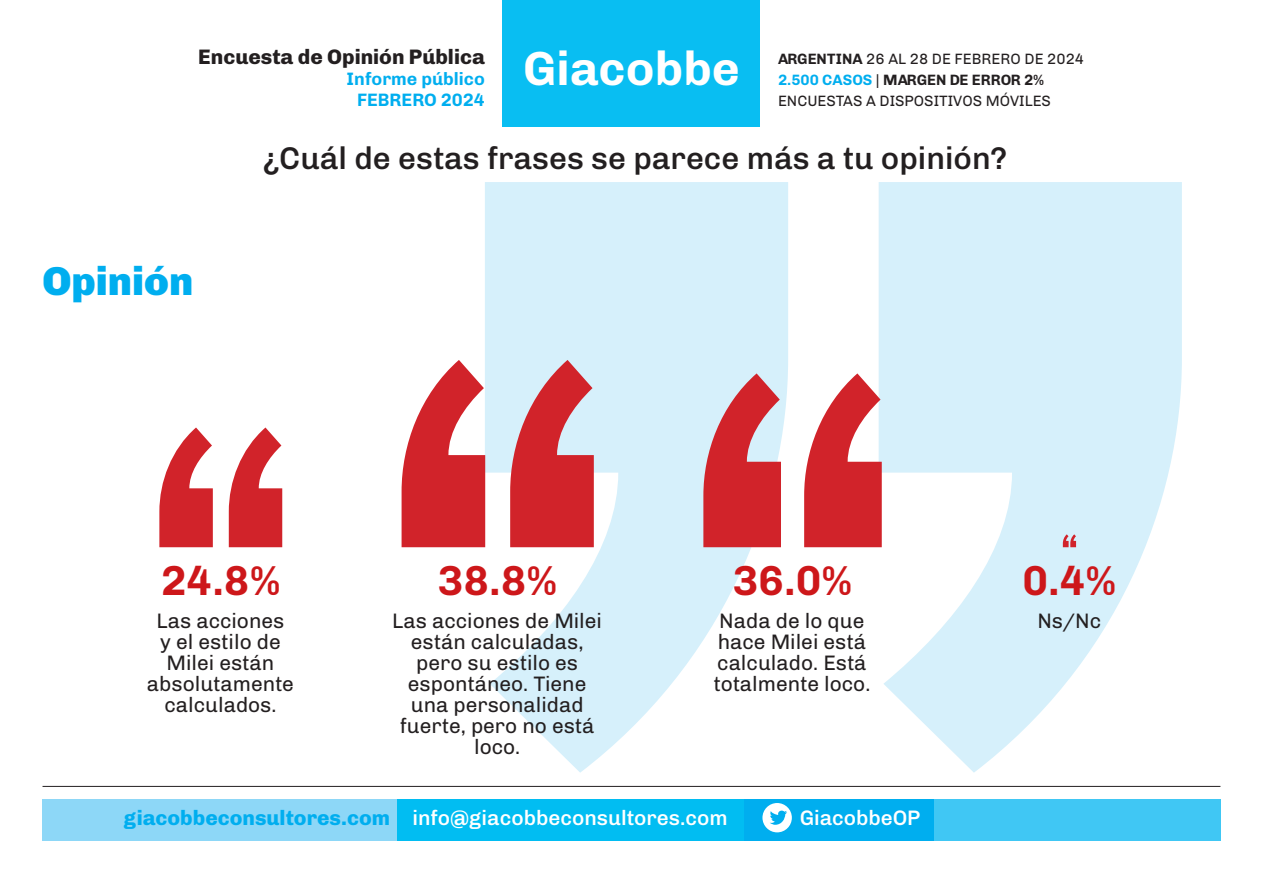
<style>
.page{position:relative;width:1263px;height:893px;background:#fff}
.page>*{position:absolute;margin:0;border:0;box-sizing:border-box;transform-origin:0 0}
.t1{font:700 48px "Chivo";color:#fff}
.t2{font:700 42px "Chivo";color:#cd171a}
.t3{font:900 40.5px "Chivo";color:#00aeef}
.t4{font:500 31.5px "Chivo";color:#231f20}
.t5{font:21px/21px "Chivo";color:#231f20;text-align:center}
.t6{font:500 21px "Chivo";color:#fff}
.t7{font:800 21px "Chivo";color:#231f20}
.t8{font:700 18px/21px "Chivo";color:#00aeef;text-align:right}
.t9{font:15px/21px "Chivo";color:#231f20}
.s1{font-weight:700}
.s2{font-weight:700;color:#00aeef}
.s3{font-weight:800;color:#00aeef}
</style>
<div class="page">
<div style="left:43px;top:799px;width:1177px;height:42px;background:#00aeef"></div>
<div style="left:43px;top:799px;width:358px;height:42px;background:#8dd7f7"></div>
<div style="left:934px;top:799px;width:286px;height:42px;background:#40c7f4"></div>
<div style="left:398px;top:799px;width:346px;height:42px;background:#01bdf2"></div>
<div style="left:762px;top:803px;width:30px;height:29px;background:#fff;border-radius:50%"></div>
<svg style="left:770px;top:811px;width:17px;height:14px"></svg>
<div style="left:503px;top:0;width:257px;height:127px;background:#09bef2"></div>
<hr style="left:43px;top:786px;width:1177px;height:1px;background:#231f20">
<svg style="left:485px;top:182px;width:697px;height:591px;fill:#d6f0fb"></svg>
<svg style="left:703px;top:373px;width:179px;height:174px"></svg>
<svg style="left:402px;top:360px;width:192px;height:187px"></svg>
<svg style="left:159px;top:427px;width:123px;height:120px"></svg>
<svg style="left:1063px;top:534px;width:13px;height:13px"></svg>
<p class="t7" style="left:198px;top:40px;width:288px">Encuesta de Opinión Pública</p>
<p class="t8" style="left:346px;top:67px;width:140px">Informe público<br>FEBRERO 2024</p>
<h1 class="t1" style="left:523px;top:31px;width:218px">Giacobbe</h1>
<p class="t9" style="left:778px;top:47px;width:308px"><span class="s1">ARGENTINA</span> 26 AL 28 DE FEBRERO DE 2024<br><span class="s2">2.500 CASOS</span> | <span class="s1">MARGEN DE ERROR 2%<br></span>ENCUESTAS A DISPOSITIVOS MÓVILES</p>
<p class="t3" style="left:43px;top:248px;width:152px">Opinión</p>
<p class="t4" style="left:263px;top:134px;width:746px">¿Cuál de estas frases se parece más a tu opinión?</p>
<p class="t2" style="left:161px;top:547px;width:121px">24.8%</p>
<p class="t5" style="left:147px;top:609px;width:149px">Las acciones<br>y el estilo de<br>Milei están absolutamente calculados.</p>
<p class="t2" style="left:438px;top:547px;width:121px">38.8%</p>
<p class="t5" style="left:392px;top:609px;width:211px">Las acciones de Milei están calculadas, pero su estilo es espontáneo. Tiene una personalidad fuerte, pero no está loco.</p>
<p class="t2" style="left:733px;top:547px;width:121px">36.0%</p>
<p class="t5" style="left:713px;top:609px;width:158px;text-align:left">Nada de lo que hace Milei está calculado. Está totalmente loco.</p>
<p class="t6" style="left:124px;top:801px;width:605px"><span class="s3">giacobbeconsultores.com</span> info@giacobbeconsultores.com</p>
<p class="t6" style="left:800px;top:801px;width:122px">GiacobbeOP</p>
<p class="t2" style="left:1022px;top:547px;width:96px">0.4%</p>
<p class="t5" style="left:1037px;top:609px;width:65px">Ns/Nc</p>
</div>
